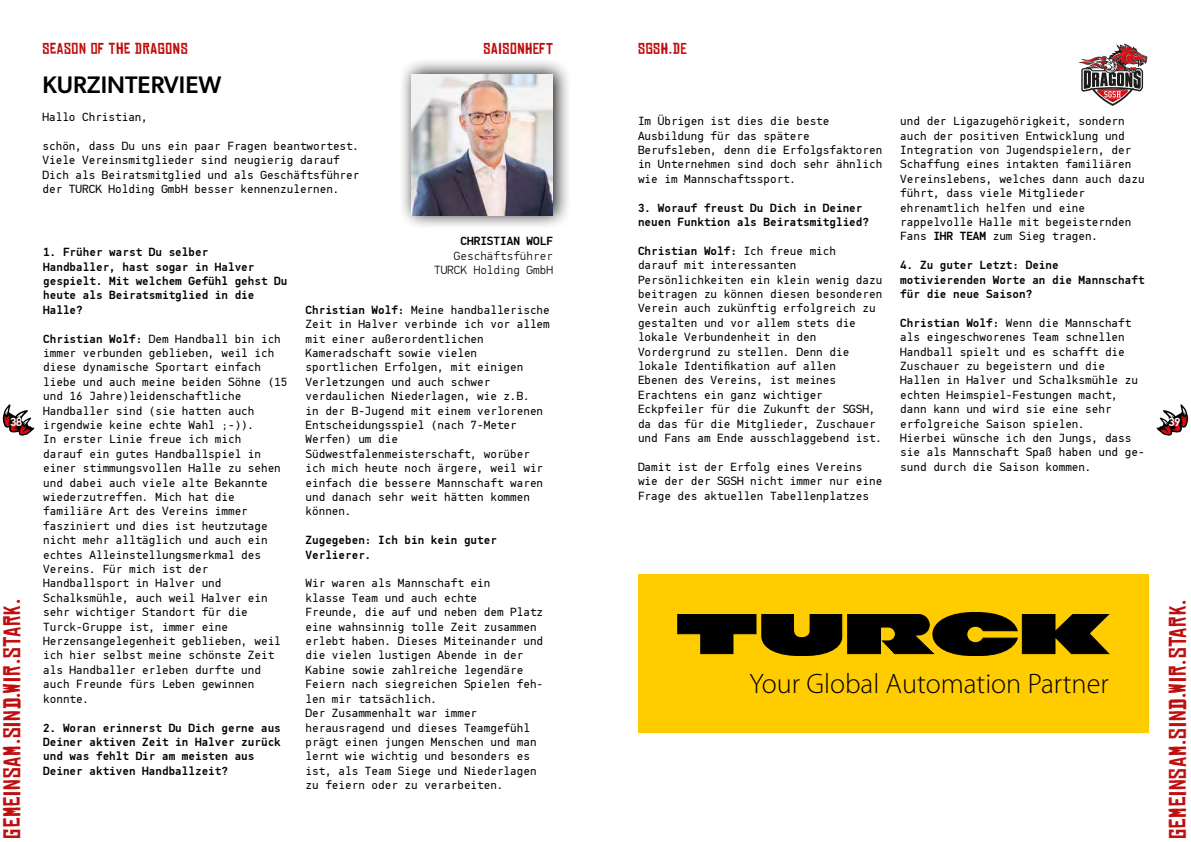
<style>
.page{position:relative;width:1191px;height:842px;background:#fff}
.page>*{position:absolute;margin:0;border:0;box-sizing:border-box;transform-origin:0 0}
.t1{font:300 28.3px "Myriad Pro";color:#000}
.t2{font:500 24px "Gibson";color:#000}
.t3{font:23px "Chinese Rocks Rg";letter-spacing:.04em;color:#c00d0e}
.t4{font:15px "Chinese Rocks Rg";letter-spacing:.04em;color:#c00d0e}
.t5{font:12px/14.4px "PF Din Mono";color:#000}
.t6{font:500 12px/14.4px "PF Din Mono";color:#000}
.t7{font:300 12px/14.4px "PF Din Mono";color:#000;text-align:right}
.t8{font:500 12px "PF Din Mono";color:#fff}
.s1{font-weight:500}
</style>
<div class="page">
<svg style="left:1078px;top:43px;width:70px;height:63px"></svg>
<svg style="left:1156px;top:404px;width:32px;height:32px"></svg>
<svg style="left:3px;top:404px;width:31px;height:32px"></svg>
<div style="left:398px;top:58px;width:173px;height:172px;background:#000;opacity:.93"></div>
<img style="left:411px;top:75px;width:142px;height:140px">
<div style="left:638px;top:575px;width:510px;height:158px;background:#fc0"></div>
<svg style="left:677px;top:612px;width:432px;height:44px"></svg>
<p class="t8" style="left:10px;top:412px;width:14px">38</p>
<h3 class="t3" style="left:0;top:839px;width:241px;rotate:-90deg">GEMEINSAM.SIND.WIR.STARK.</h3>
<p class="t4" style="left:43px;top:40px;width:147px">SEASON OF THE DRAGONS</p>
<h2 class="t2" style="left:43px;top:70px;width:180px">KURZINTERVIEW</h2>
<p class="t5" style="left:43px;top:108px;width:107px">Hallo Christian,</p>
<p class="t5" style="left:43px;top:137px;width:318px">schön, dass Du uns ein paar Fragen beantwortest.<br>Viele Vereinsmitglieder sind neugierig darauf Dich als Beiratsmitglied und als Geschäftsführer der TURCK Holding GmbH besser kennenzulernen.</p>
<p class="t4" style="left:483px;top:40px;width:71px">SAISONHEFT</p>
<p class="t6" style="left:43px;top:244px;width:246px">1. Früher warst Du selber<br>Handballer, hast sogar in Halver gespielt. Mit welchem Gefühl gehst Du heute als Beiratsmitglied in die<br>Halle?</p>
<p class="t5" style="left:43px;top:330px;width:246px"><span class="s1">Christian Wolf:</span> Dem Handball bin ich immer verbunden geblieben, weil ich diese dynamische Sportart einfach liebe und auch meine beiden Söhne (15 und 16 Jahre)leidenschaftliche<br>Handballer sind (sie hatten auch irgendwie keine echte Wahl ;-)).<br>In erster Linie freue ich mich<br>darauf ein gutes Handballspiel in einer stimmungsvollen Halle zu sehen und dabei auch viele alte Bekannte wiederzutreffen. Mich hat die familiäre Art des Vereins immer fasziniert und dies ist heutzutage nicht mehr alltäglich und auch ein echtes Alleinstellungsmerkmal des<br>Vereins. Für mich ist der<br>Handballsport in Halver und<br>Schalksmühle, auch weil Halver ein sehr wichtiger Standort für die<br>Turck-Gruppe ist, immer eine<br>Herzensangelegenheit geblieben, weil ich hier selbst meine schönste Zeit als Handballer erleben durfte und auch Freunde fürs Leben gewinnen konnte.</p>
<p class="t6" style="left:43px;top:719px;width:239px">2. Woran erinnerst Du Dich gerne aus Deiner aktiven Zeit in Halver zurück und was fehlt Dir am meisten aus Deiner aktiven Handballzeit?</p>
<p class="t6" style="left:460px;top:233px;width:94px">CHRISTIAN WOLF</p>
<p class="t7" style="left:434px;top:247px;width:120px">Geschäftsführer<br>TURCK Holding GmbH</p>
<p class="t5" style="left:305px;top:301px;width:246px"><span class="s1">Christian Wolf:</span> Meine handballerische<br>Zeit in Halver verbinde ich vor allem mit einer außerordentlichen<br>Kameradschaft sowie vielen sportlichen Erfolgen, mit einigen<br>Verletzungen und auch schwer verdaulichen Niederlagen, wie z.B.<br>in der B-Jugend mit einem verlorenen<br>Entscheidungsspiel (nach 7-Meter<br>Werfen) um die<br>Südwestfalenmeisterschaft, worüber ich mich heute noch ärgere, weil wir einfach die bessere Mannschaft waren und danach sehr weit hätten kommen können.</p>
<p class="t6" style="left:305px;top:532px;width:193px">Zugegeben: Ich bin kein guter<br>Verlierer.</p>
<p class="t5" style="left:305px;top:575px;width:239px">Wir waren als Mannschaft ein<br>klasse Team und auch echte<br>Freunde, die auf und neben dem Platz eine wahnsinnig tolle Zeit zusammen erlebt haben. Dieses Miteinander und die vielen lustigen Abende in der<br>Kabine sowie zahlreiche legendäre<br>Feiern nach siegreichen Spielen feh&shy;len mir tatsächlich.<br>Der Zusammenhalt war immer herausragend und dieses Teamgefühl prägt einen jungen Menschen und man lernt wie wichtig und besonders es ist, als Team Siege und Niederlagen zu feiern oder zu verarbeiten.</p>
<p class="t4" style="left:638px;top:40px;width:50px">SGSH.DE</p>
<p class="t5" style="left:638px;top:113px;width:246px">Im Übrigen ist dies die beste<br>Ausbildung für das spätere<br>Berufsleben, denn die Erfolgsfaktoren in Unternehmen sind doch sehr ähnlich wie im Mannschaftssport.</p>
<p class="t6" style="left:638px;top:199px;width:232px">3. Worauf freust Du Dich in Deiner neuen Funktion als Beiratsmitglied?</p>
<p class="t5" style="left:638px;top:242px;width:246px"><span class="s1">Christian Wolf:</span> Ich freue mich<br>darauf mit interessanten Persönlichkeiten ein klein wenig dazu beitragen zu können diesen besonderen Verein auch zukünftig erfolgreich zu gestalten und vor allem stets die lokale Verbundenheit in den Vordergrund zu stellen. Denn die lokale Identifikation auf allen<br>Ebenen des Vereins, ist meines Erachtens ein ganz wichtiger Eckpfeiler für die Zukunft der SGSH, da das für die Mitglieder, Zuschauer und Fans am Ende ausschlaggebend ist.</p>
<p class="t5" style="left:638px;top:458px;width:246px">Damit ist der Erfolg eines Vereins wie der der SGSH nicht immer nur eine<br>Frage des aktuellen Tabellenplatzes</p>
<p class="t5" style="left:900px;top:113px;width:246px">und der Ligazugehörigkeit, sondern auch der positiven Entwicklung und Integration von Jugendspielern, der Schaffung eines intakten familiären Vereinslebens, welches dann auch dazu führt, dass viele Mitglieder ehrenamtlich helfen und eine rappelvolle Halle mit begeisternden Fans <span class="s1">IHR TEAM</span> zum Sieg tragen.</p>
<p class="t6" style="left:900px;top:257px;width:246px">4. Zu guter Letzt: Deine motivierenden Worte an die Mannschaft für die neue Saison?</p>
<p class="t5" style="left:900px;top:314px;width:246px"><span class="s1">Christian Wolf:</span> Wenn die Mannschaft als eingeschworenes Team schnellen Handball spielt und es schafft die Zuschauer zu begeistern und die Hallen in Halver und Schalksmühle zu echten Heimspiel-Festungen macht, dann kann und wird sie eine sehr erfolgreiche Saison spielen.<br>Hierbei wünsche ich den Jungs, dass sie als Mannschaft Spaß haben und ge&shy;sund durch die Saison kommen.</p>
<p class="t8" style="left:1168px;top:412px;width:14px">39</p>
<h1 class="t1" style="left:749px;top:667px;width:361px">Your Global Automation Partner</h1>
<h3 class="t3" style="left:1165px;top:839px;width:241px;rotate:-90deg">GEMEINSAM.SIND.WIR.STARK.</h3>
</div>
